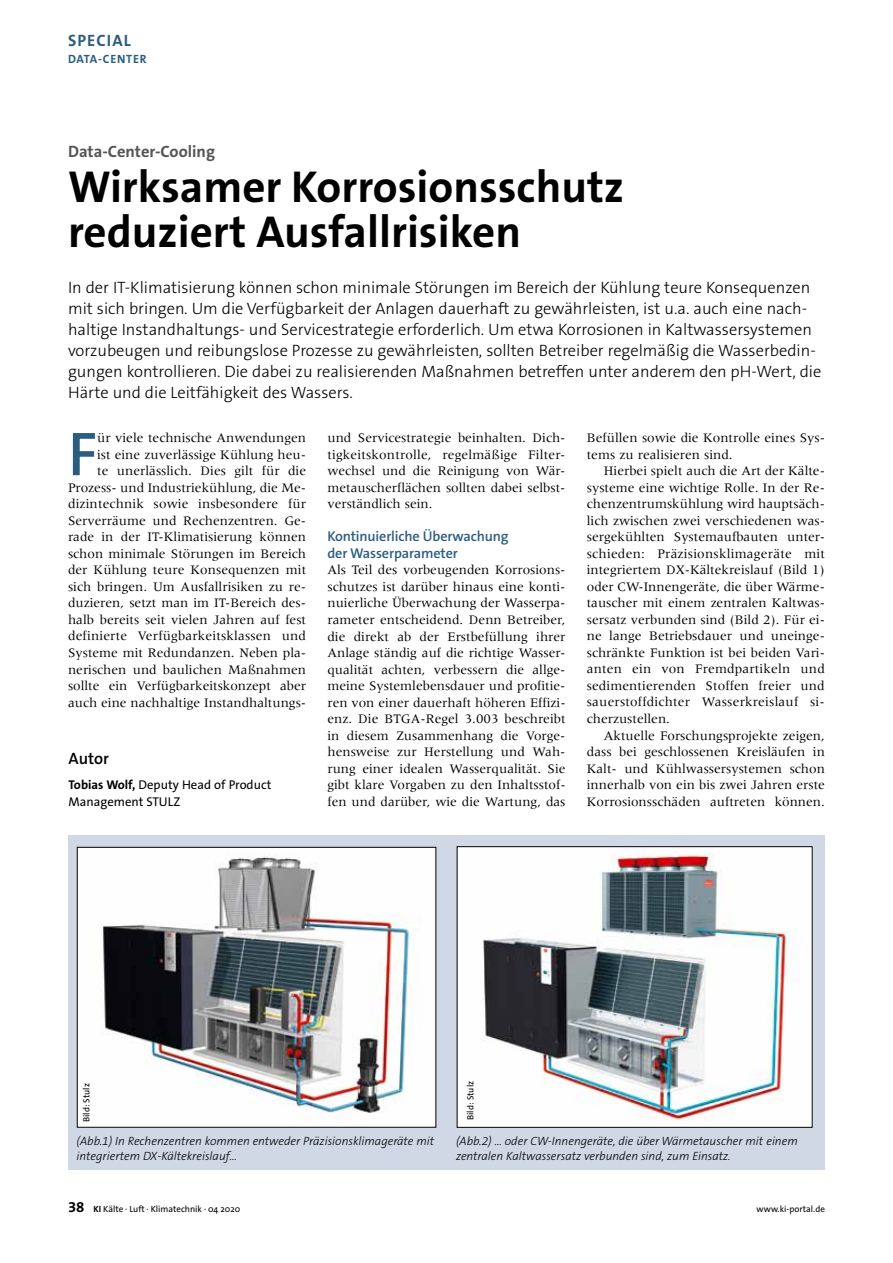
<style>
.page{position:relative;width:893px;height:1263px;background:#fff}
.page>*{position:absolute;margin:0;border:0;box-sizing:border-box;transform-origin:0 0}
.t1{font:600 62.55px "The Sans Os F";color:#2b5d81}
.t2{font:700 45px/45px "The Sans Os F";color:#000}
.t3{font:300 16.5px/21px "The Sans Os F";color:#000}
.t4{font:700 16.5px "The Sans Os F";color:#565655}
.t5{font:700 16.5px "The Sans Os F";letter-spacing:.065em;color:#2b5d81}
.t6{font:600 16.5px "The Sans Os F";color:#000}
.t7{font:600 14.25px/16.5px "The Sans Os F";letter-spacing:-.01em;color:#2b5d81}
.t8{font:13.5px/16.5px "Meridien LT Std";color:#000;text-align:justify}
.t9{font:12.75px/16.5px "The Sans Os F";color:#000}
.t10{font:italic 300 12px/15px "The Sans Os F";color:#000}
.t11{font:700 12px "The Sans Os F";letter-spacing:.065em;color:#2b5d81}
.t12{font:9px "The Sans Os F";color:#000}
.s1{font-weight:700}
.s2{font-weight:700;font-size:15px}
</style>
<div class="page">
<div style="left:68px;top:835px;width:757px;height:334px;background:#d0d8e5"></div>
<img style="left:79px;top:849px;width:355px;height:276px">
<img style="left:459px;top:848px;width:351px;height:277px">
<p class="t5" style="left:68px;top:30px;width:64px">SPECIAL</p>
<p class="t11" style="left:68px;top:51px;width:80px">DATA-CENTER</p>
<p class="t4" style="left:68px;top:141px;width:148px">Data-Center-Cooling</p>
<h2 class="t2" style="left:68px;top:164px;width:558px">Wirksamer Korrosionsschutz reduziert Ausfallrisiken</h2>
<p class="t3" style="left:68px;top:277px;width:755px">In der IT-Klimatisierung können schon minimale Störungen im Bereich der Kühlung teure Konsequenzen mit sich bringen. Um die Verfügbarkeit der Anlagen dauerhaft zu gewährleisten, ist u.a. auch eine nach&shy;haltige Instandhaltungs- und Servicestrategie erforderlich. Um etwa Korrosionen in Kaltwassersystemen vorzubeugen und reibungslose Prozesse zu gewährleisten, sollten Betreiber regelmäßig die Wasserbedin&shy;gungen kontrollieren. Die dabei zu realisierenden Maßnahmen betreffen unter anderem den pH-Wert, die Härte und die Leitfähigkeit des Wassers.</p>
<p class="t8" style="left:68px;top:429px;width:240px;text-align:right">ür viele technische Anwendungen<br>ist eine zuverlässige Kühlung heu-<br>te unerlässlich. Dies gilt für die Prozess- und Industriekühlung, die Me&shy;dizintechnik sowie insbesondere für Serverräume und Rechenzentren. Ge&shy;rade in der IT-Klimatisierung können schon minimale Störungen im Bereich der Kühlung teure Konsequenzen mit sich bringen. Um Ausfallrisiken zu re&shy;duzieren, setzt man im IT-Bereich des&shy;halb bereits seit vielen Jahren auf fest definierte Verfügbarkeitsklassen und Systeme mit Redundanzen. Neben pla&shy;nerischen und baulichen Maßnahmen sollte ein Verfügbarkeitskonzept aber auch eine nachhaltige Instandhaltungs-</p>
<p class="t8" style="left:327px;top:429px;width:240px">und Servicestrategie beinhalten. Dich&shy;tigkeitskontrolle, regelmäßige Filter&shy;wechsel und die Reinigung von Wär&shy;metauscherflächen sollten dabei selbst&shy;verständlich sein.</p>
<h1 class="t1" style="left:68px;top:414px;width:31px">F</h1>
<p class="t7" style="left:327px;top:528px;width:183px">Kontinuierliche Überwachung der Wasserparameter</p>
<p class="t8" style="left:327px;top:562px;width:240px">Als Teil des vorbeugenden Korrosions&shy;schutzes ist darüber hinaus eine konti&shy;nuierliche Überwachung der Wasserpa&shy;rameter entscheidend. Denn Betreiber, die direkt ab der Erstbefüllung ihrer Anlage ständig auf die richtige Wasser&shy;qualität achten, verbessern die allge&shy;meine Systemlebensdauer und profitie&shy;ren von einer dauerhaft höheren Effizi&shy;enz. Die BTGA-Regel 3.003 beschreibt in diesem Zusammenhang die Vorge&shy;hensweise zur Herstellung und Wah&shy;rung einer idealen Wasserqualität. Sie gibt klare Vorgaben zu den Inhaltsstof&shy;fen und darüber, wie die Wartung, das</p>
<p class="t6" style="left:69px;top:748px;width:42px">Autor</p>
<p class="t9" style="left:69px;top:777px;width:204px"><span class="s1">Tobias Wolf,</span> Deputy Head of Product<br>Management STULZ</p>
<p class="t8" style="left:587px;top:429px;width:240px">Befüllen sowie die Kontrolle eines Sys&shy;tems zu realisieren sind.</p>
<p class="t8" style="left:587px;top:462px;width:240px;text-indent:17px">Hierbei spielt auch die Art der Kälte&shy;systeme eine wichtige Rolle. In der Re&shy;chenzentrumskühlung wird hauptsäch&shy;lich zwischen zwei verschiedenen was&shy;sergekühlten Systemaufbauten unter&shy;schieden: Präzisionsklimageräte mit integriertem DX-Kältekreislauf (Bild 1) oder CW-Innengeräte, die über Wärme&shy;tauscher mit einem zentralen Kaltwas&shy;sersatz verbunden sind (Bild 2). Für ei&shy;ne lange Betriebsdauer und uneinge&shy;schränkte Funktion ist bei beiden Vari&shy;anten ein von Fremdpartikeln und sedimentierenden Stoffen freier und sauerstoffdichter Wasserkreislauf si&shy;cherzustellen.</p>
<p class="t8" style="left:587px;top:727px;width:240px;text-indent:17px">Aktuelle Forschungsprojekte zeigen, dass bei geschlossenen Kreisläufen in Kalt- und Kühlwassersystemen schon innerhalb von ein bis zwei Jahren erste Korrosionsschäden auftreten können.</p>
<p class="t12" style="left:81px;top:1122px;width:40px;rotate:-90deg">Bild: Stulz</p>
<p class="t12" style="left:464px;top:1120px;width:40px;rotate:-90deg">Bild: Stulz</p>
<p class="t10" style="left:77px;top:1133px;width:359px">(Abb.1) In Rechenzentren kommen entweder Präzisionsklimageräte mit integriertem DX-Kältekreislauf…</p>
<p class="t10" style="left:456px;top:1133px;width:343px">(Abb.2) ... oder CW-Innengeräte, die über Wärmetauscher mit einem zentralen Kaltwassersatz verbunden sind, zum Einsatz.</p>
<p class="t12" style="left:68px;top:1203px;width:174px"><span class="s2">38</span> <span class="s1">KI</span> Kälte · Luft · Klimatechnik · 04 2020</p>
<p class="t12" style="left:756px;top:1203px;width:70px">www.ki-portal.de</p>
</div>
